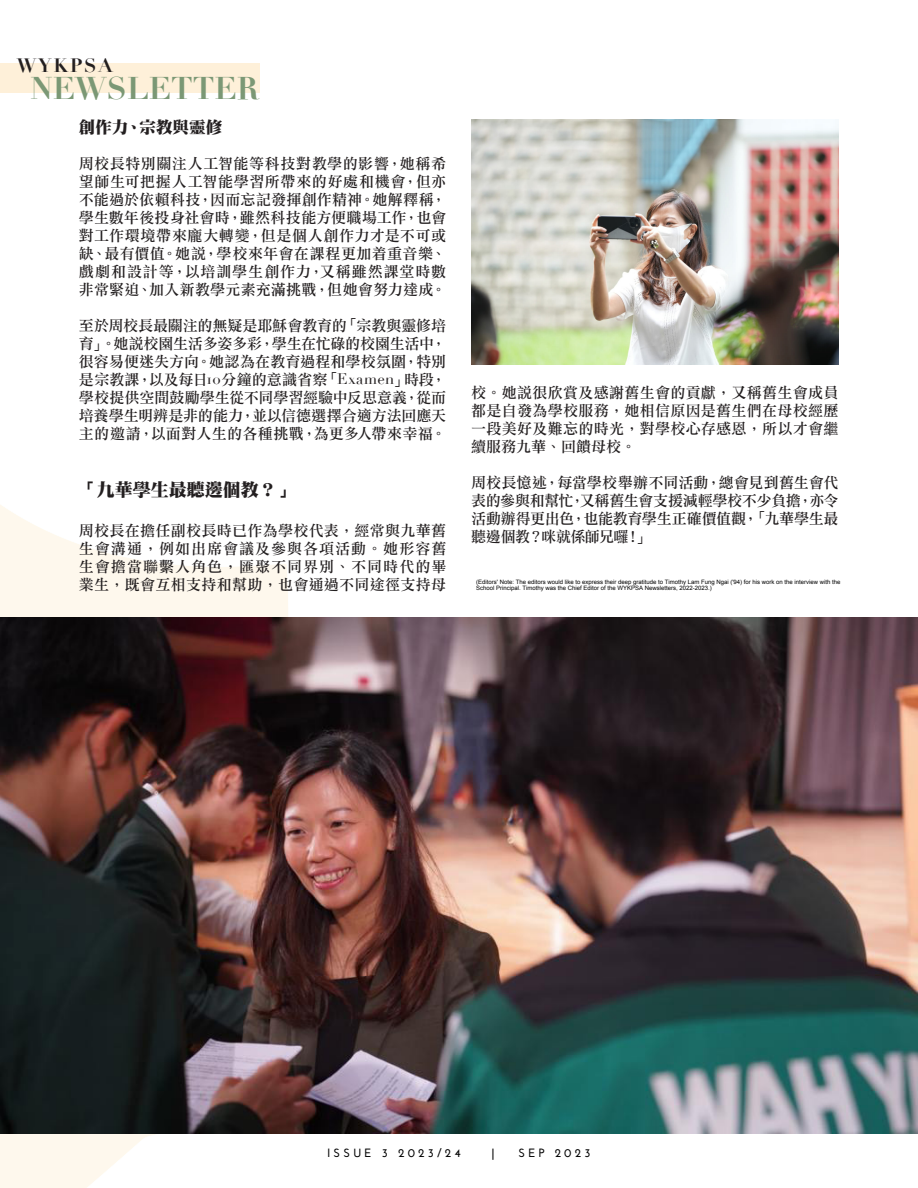
<style>
.page{position:relative;width:918px;height:1188px;background:#fff}
.page>*{position:absolute;margin:0;border:0;box-sizing:border-box;transform-origin:0 0}
.t1{font:700 30.75px "Didot";color:#7b9875}
.t2{font:700 18.9px "Didot";letter-spacing:.1em;color:#231f20}
.t3{font:18px "DF Ming W12 WIN BF";color:#231f20}
.t4{font:16.5px "DF Ming W12 WIN BF";color:#231f20}
.t5{font:15px/18px "DF Li Song W5 WIN BF";letter-spacing:.02em;color:#231f20;text-align:justify}
.t6{font:700 12px "Josefin Sans";letter-spacing:.27em;color:#000001}
.t7{font:6px/6px "Arial";color:#000}
.s1{font-family:"Didot"}
</style>
<div class="page">
<img style="left:0;top:505px;width:409px;height:683px">
<div style="left:0;top:63px;width:260px;height:29px;background:#fef0d9"></div>
<img style="left:0;top:618px;width:918px;height:516px">
<img style="left:471px;top:120px;width:368px;height:245px">
<p class="t2" style="left:17px;top:54px;width:97px">WYKPSA</p>
<p class="t1" style="left:30px;top:68px;width:230px">NEWSLETTER</p>
<p class="t4" style="left:79px;top:118px;width:145px">創作力、宗教與靈修</p>
<p class="t5" style="left:79px;top:154px;width:369px">周校長特別關注人工智能等科技對教學的影響，她稱希望師生可把握人工智能學習所帶來的好處和機會，但亦不能過於依賴科技，因而忘記發揮創作精神。她解釋稱，學生數年後投身社會時，雖然科技能方便職場工作，也會對工作環境帶來龐大轉變，但是個人創作力才是不可或缺、最有價值。她說，學校來年會在課程更加着重音樂、戲劇和設計等，以培訓學生創作力，又稱雖然課堂時數非常緊迫、加入新教學元素充滿挑戰，但她會努力達成。</p>
<p class="t5" style="left:79px;top:316px;width:369px">至於周校長最關注的無疑是耶穌會教育的「宗教與靈修培育」。她說校園生活多姿多彩，學生在忙碌的校園生活中，很容易便迷失方向。她認為在教育過程和學校氛圍，特別是宗教課，以及每日<span class="s1">10</span>分鐘的意識省察「<span class="s1">Examen</span>」時段，學校提供空間鼓勵學生從不同學習經驗中反思意義，從而培養學生明辨是非的能力，並以信德選擇合適方法回應天主的邀請，以面對人生的各種挑戰，為更多人帶來幸福。</p>
<p class="t3" style="left:79px;top:481px;width:217px">「九華學生最聽邊個教？」</p>
<p class="t5" style="left:79px;top:521px;width:369px">周校長在擔任副校長時已作為學校代表，經常與九華舊生會溝通，例如出席會議及參與各項活動。她形容舊生會擔當聯繫人角色，匯聚不同界別、不同時代的畢業生，既會互相支持和幫助，也會通過不同途徑支持母</p>
<p class="t5" style="left:471px;top:383px;width:369px">校。她說很欣賞及感謝舊生會的貢獻，又稱舊生會成員都是自發為學校服務，她相信原因是舊生們在母校經歷一段美好及難忘的時光，對學校心存感恩，所以才會繼續服務九華、回饋母校。</p>
<p class="t5" style="left:471px;top:473px;width:369px">周校長憶述，每當學校舉辦不同活動，總會見到舊生會代表的參與和幫忙，又稱舊生會支援減輕學校不少負擔，亦令活動辦得更出色，也能教育學生正確價值觀，「九華學生最聽邊個教？咪就係師兄囉！」</p>
<p class="t7" style="left:476px;top:579px;width:366px">(Editors' Note: The editors would like to express their deep gratitude to Timothy Lam Fung Ngai ('94) for his work on the interview with the<br>School Principal. Timothy was the Chief Editor of the WYKPSA Newsletters, 2022-2023.)</p>
<p class="t6" style="left:327px;top:1146px;width:135px">ISSUE 3 2023/24</p>
<p class="t6" style="left:491px;top:1146px;width:5px">|</p>
<p class="t6" style="left:518px;top:1146px;width:74px">SEP 2023</p>
</div>
